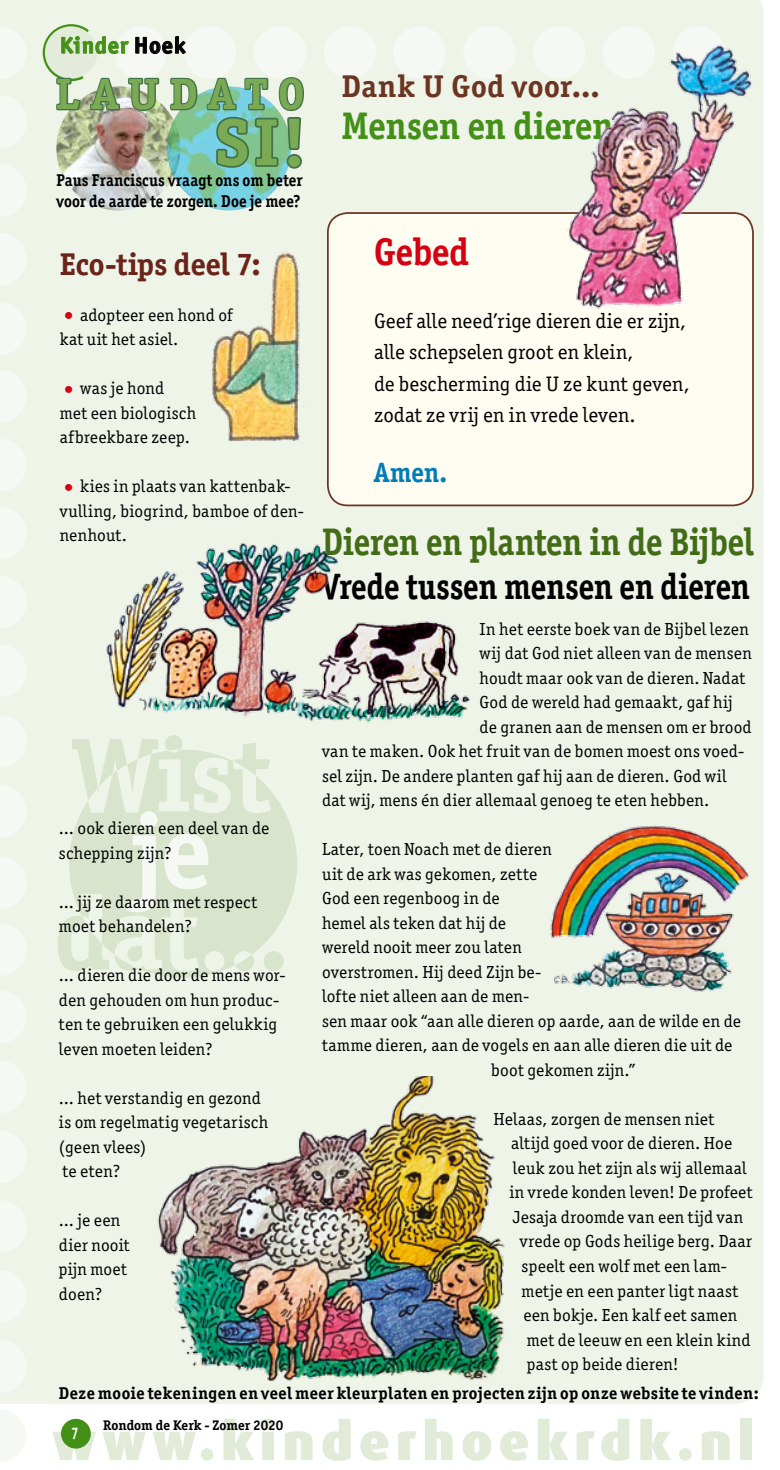
<style>
.page{position:relative;width:780px;height:1470px;background:#fff}
.page>*{position:absolute;margin:0;border:0;box-sizing:border-box;transform-origin:0 0}
.t1{font:700 66.5px "Officina Ser ITC";color:#7baa54;scale:1.05 1}
.t2{font:900 52.5px "Dax OT";letter-spacing:.11em;color:#dae6cf}
.t3{font:700 43.75px "Officina Ser ITC";letter-spacing:.235em;color:#7baa54;scale:1.05 1}
.t4{font:700 38.5px "Officina Ser ITC";letter-spacing:-.01em;color:#426c16;scale:.89 1}
.t5{font:700 38.5px "Officina Ser ITC";letter-spacing:-.01em;color:#439016;scale:.94 1}
.t6{font:700 38.5px "Officina Ser ITC";color:#d50011;scale:.94 1}
.t7{font:700 36.75px "Officina Ser ITC";letter-spacing:-.01em;color:#000;scale:.88 1}
.t8{font:700 31.5px "Officina Ser ITC";letter-spacing:-.005em;color:#6a241a}
.t9{font:700 31.5px "Officina Ser ITC";letter-spacing:.02em;color:#6b3521}
.t10{font:700 28px "Officina Ser ITC";color:#007cb8;scale:.94 1}
.t11{font:700 23.1px "Officina San ITC";letter-spacing:.04em;color:#439016}
.t12{font:21px/31.5px "Officina Ser ITC";letter-spacing:.01em;color:#000}
.t13{font:17.5px/24.5px "Officina Ser ITC";letter-spacing:.015em;color:#000}
.t14{font:700 17.15px "Officina Ser ITC";letter-spacing:.02em;color:#000}
.t15{font:700 17.15px/20.7px "Officina Ser ITC";letter-spacing:.02em;color:#000;scale:.92 1}
.t16{font:700 16.8px "Officina San ITC";color:#fff;scale:.8 1}
.t17{font:700 14px "Officina Ser ITC";color:#000}
.s1{color:#000}
.s2{font-size:24.5px;color:#d50011}
</style>
<div class="page">
<div style="left:0;top:0;width:763px;height:1403px;background:#eff4e9"></div>
<div style="left:184px;top:26px;width:52px;height:53px;background:#f6f9f3;border-radius:50%"></div>
<div style="left:324px;top:26px;width:52px;height:53px;background:#f6f9f3;border-radius:50%"></div>
<div style="left:393px;top:26px;width:52px;height:53px;background:#f6f9f3;border-radius:50%"></div>
<div style="left:533px;top:26px;width:52px;height:53px;background:#f6f9f3;border-radius:50%"></div>
<div style="left:463px;top:26px;width:52px;height:53px;background:#f6f9f3;border-radius:50%"></div>
<div style="left:672px;top:26px;width:53px;height:53px;background:#f6f9f3;border-radius:50%"></div>
<div style="left:602px;top:26px;width:53px;height:53px;background:#f6f9f3;border-radius:50%"></div>
<svg style="left:0;top:923px;width:27px;height:52px"></svg>
<svg style="left:0;top:785px;width:27px;height:52px"></svg>
<svg style="left:0;top:856px;width:27px;height:52px"></svg>
<svg style="left:0;top:715px;width:27px;height:52px"></svg>
<svg style="left:0;top:644px;width:27px;height:53px"></svg>
<svg style="left:0;top:507px;width:27px;height:52px"></svg>
<svg style="left:0;top:575px;width:27px;height:53px"></svg>
<svg style="left:0;top:370px;width:27px;height:52px"></svg>
<svg style="left:0;top:439px;width:27px;height:52px"></svg>
<svg style="left:0;top:302px;width:27px;height:53px"></svg>
<svg style="left:0;top:233px;width:27px;height:52px"></svg>
<svg style="left:0;top:96px;width:27px;height:52px"></svg>
<svg style="left:0;top:164px;width:27px;height:53px"></svg>
<svg style="left:0;top:27px;width:27px;height:52px"></svg>
<svg style="left:0;top:1410px;width:26px;height:51px"></svg>
<svg style="left:0;top:1269px;width:27px;height:53px"></svg>
<svg style="left:0;top:1339px;width:27px;height:53px"></svg>
<svg style="left:0;top:1200px;width:27px;height:52px"></svg>
<svg style="left:0;top:1130px;width:27px;height:52px"></svg>
<svg style="left:0;top:990px;width:27px;height:53px"></svg>
<svg style="left:0;top:1060px;width:27px;height:52px"></svg>
<div style="left:61px;top:1418px;width:30px;height:30px;background:#439016;border-radius:50%"></div>
<div style="left:328px;top:213px;width:425px;height:292px;background:#fffcf2;border-radius:20px"></div>
<div style="left:327px;top:212px;width:426px;height:294px;border:2px solid #6b3521;border-radius:20px"></div>
<svg style="left:58px;top:735px;width:239px;height:242px;background:#e1ead7"></svg>
<svg style="left:126px;top:811px;width:82px;height:101px"></svg>
<img style="left:56px;top:86px;width:124px;height:124px;border-radius:62px">
<img style="left:167px;top:86px;width:124px;height:124px;border-radius:62px">
<svg style="left:40px;top:22px;width:159px;height:90px"></svg>
<svg style="left:205px;top:0;width:100px;height:249px;background:#bbdacb"></svg>
<img style="left:197px;top:249px;width:113px;height:199px">
<img style="left:155px;top:1076px;width:353px;height:309px">
<img style="left:539px;top:821px;width:219px;height:173px">
<img style="left:559px;top:37px;width:199px;height:279px">
<img style="left:99px;top:536px;width:383px;height:189px">
<h3 class="t11" style="left:60px;top:31px;width:127px">Kinder <span class="s1">Hoek</span></h3>
<h3 class="t3" style="left:56px;top:67px;width:238px">LAUDATO</h3>
<h1 class="t1" style="left:215px;top:102px;width:89px">SI!</h1>
<p class="t15" style="left:56px;top:170px;width:269px">Paus Franciscus vraagt ons om beter voor de aarde te zorgen. Doe je mee?</p>
<h3 class="t8" style="left:60px;top:245px;width:203px">Eco-tips deel 7:</h3>
<p class="t13" style="left:60px;top:302px;width:174px"><span class="s2">•</span> adopteer een hond of kat uit het asiel.</p>
<p class="t13" style="left:60px;top:376px;width:138px"><span class="s2">•</span> was je hond<br>met een biologisch afbreekbare zeep.</p>
<p class="t13" style="left:60px;top:474px;width:246px"><span class="s2">•</span> kies in plaats van kattenbak&shy;vulling, biogrind, bamboe of den&shy;nenhout.</p>
<p class="t13" style="left:59px;top:816px;width:212px">... ook dieren een deel van de schepping zijn?</p>
<p class="t13" style="left:59px;top:889px;width:200px">... jij ze daarom met respect moet behandelen?</p>
<p class="t13" style="left:59px;top:963px;width:228px">... dieren die door de mens wor&shy;den gehouden om hun produc&shy;ten te gebruiken een gelukkig leven moeten leiden?</p>
<p class="t13" style="left:59px;top:1085px;width:211px">... het verstandig en gezond is om regelmatig vegetarisch (geen vlees)<br>te eten?</p>
<p class="t13" style="left:59px;top:1208px;width:72px">... je een dier nooit pijn moet doen?</p>
<h3 class="t9" style="left:342px;top:67px;width:259px">Dank U God voor…</h3>
<h3 class="t5" style="left:342px;top:102px;width:290px">Mensen en dieren</h3>
<h3 class="t6" style="left:374px;top:228px;width:102px">Gebed</h3>
<p class="t12" style="left:374px;top:305px;width:317px">Geef alle need’rige dieren die er zijn, alle schepselen groot en klein,<br>de bescherming die U ze kunt geven, zodat ze vrij en in vrede leven.</p>
<h3 class="t10" style="left:374px;top:455px;width:79px">Amen.</h3>
<h3 class="t4" style="left:322px;top:518px;width:486px">Dieren en planten in de Bijbel</h3>
<h3 class="t7" style="left:322px;top:564px;width:488px">Vrede tussen mensen en dieren</h3>
<p class="t13" style="left:479px;top:616px;width:270px">In het eerste boek van de Bijbel lezen</p>
<p class="t13" style="left:479px;top:641px;width:273px">wij dat God niet alleen van de mensen</p>
<p class="t13" style="left:479px;top:665px;width:267px">houdt maar ook van de dieren. Nadat</p>
<p class="t13" style="left:479px;top:690px;width:254px">God de wereld had gemaakt, gaf hij</p>
<p class="t13" style="left:479px;top:714px;width:273px">de granen aan de mensen om er brood</p>
<p class="t13" style="left:322px;top:739px;width:423px">van te maken. Ook het fruit van de bomen moest ons voed-</p>
<p class="t13" style="left:322px;top:763px;width:406px">sel zijn. De andere planten gaf hij aan de dieren. God wil</p>
<p class="t13" style="left:322px;top:788px;width:389px">dat wij, mens én dier allemaal genoeg te eten hebben.</p>
<p class="t13" style="left:322px;top:837px;width:231px">Later, toen Noach met de dieren</p>
<p class="t13" style="left:322px;top:861px;width:217px">uit de ark was gekomen, zette</p>
<p class="t13" style="left:322px;top:886px;width:179px">God een regenboog in de</p>
<p class="t13" style="left:322px;top:910px;width:185px">hemel als teken dat hij de</p>
<p class="t13" style="left:322px;top:935px;width:201px">wereld nooit meer zou laten</p>
<p class="t13" style="left:322px;top:959px;width:221px">overstromen. Hij deed Zijn be-</p>
<p class="t13" style="left:322px;top:984px;width:209px">lofte niet alleen aan de men-</p>
<p class="t13" style="left:322px;top:1008px;width:420px">sen maar ook “aan alle dieren op aarde, aan de wilde en de</p>
<p class="t13" style="left:322px;top:1033px;width:412px">tamme dieren, aan de vogels en aan alle dieren die uit de</p>
<p class="t13" style="left:491px;top:1057px;width:146px">boot gekomen zijn.”</p>
<p class="t13" style="left:493px;top:1106px;width:222px">Helaas, zorgen de mensen niet</p>
<p class="t13" style="left:511px;top:1131px;width:223px">altijd goed voor de dieren. Hoe</p>
<p class="t13" style="left:513px;top:1155px;width:235px">leuk zou het zijn als wij allemaal</p>
<p class="t13" style="left:509px;top:1180px;width:245px">in vrede konden leven! De profeet</p>
<p class="t13" style="left:513px;top:1204px;width:232px">Jesaja droomde van een tijd van</p>
<p class="t13" style="left:520px;top:1229px;width:233px">vrede op Gods heilige berg. Daar</p>
<p class="t13" style="left:521px;top:1253px;width:207px">speelt een wolf met een lam-</p>
<p class="t13" style="left:521px;top:1278px;width:218px">metje en een panter ligt naast</p>
<p class="t13" style="left:523px;top:1302px;width:215px">een bokje. Een kalf eet samen</p>
<p class="t13" style="left:527px;top:1327px;width:225px">met de leeuw en een klein kind</p>
<p class="t13" style="left:527px;top:1351px;width:153px">past op beide dieren!</p>
<p class="t14" style="left:59px;top:1382px;width:701px">Deze mooie tekeningen en veel meer kleurplaten en projecten zijn op onze website te vinden:</p>
<h2 class="t2" style="left:52px;top:1407px;width:704px">www.kinderhoekrdk.nl</h2>
<p class="t17" style="left:103px;top:1416px;width:181px">Rondom de Kerk - Zomer 2020</p>
<p class="t16" style="left:71px;top:1422px;width:11px">7</p>
</div>
